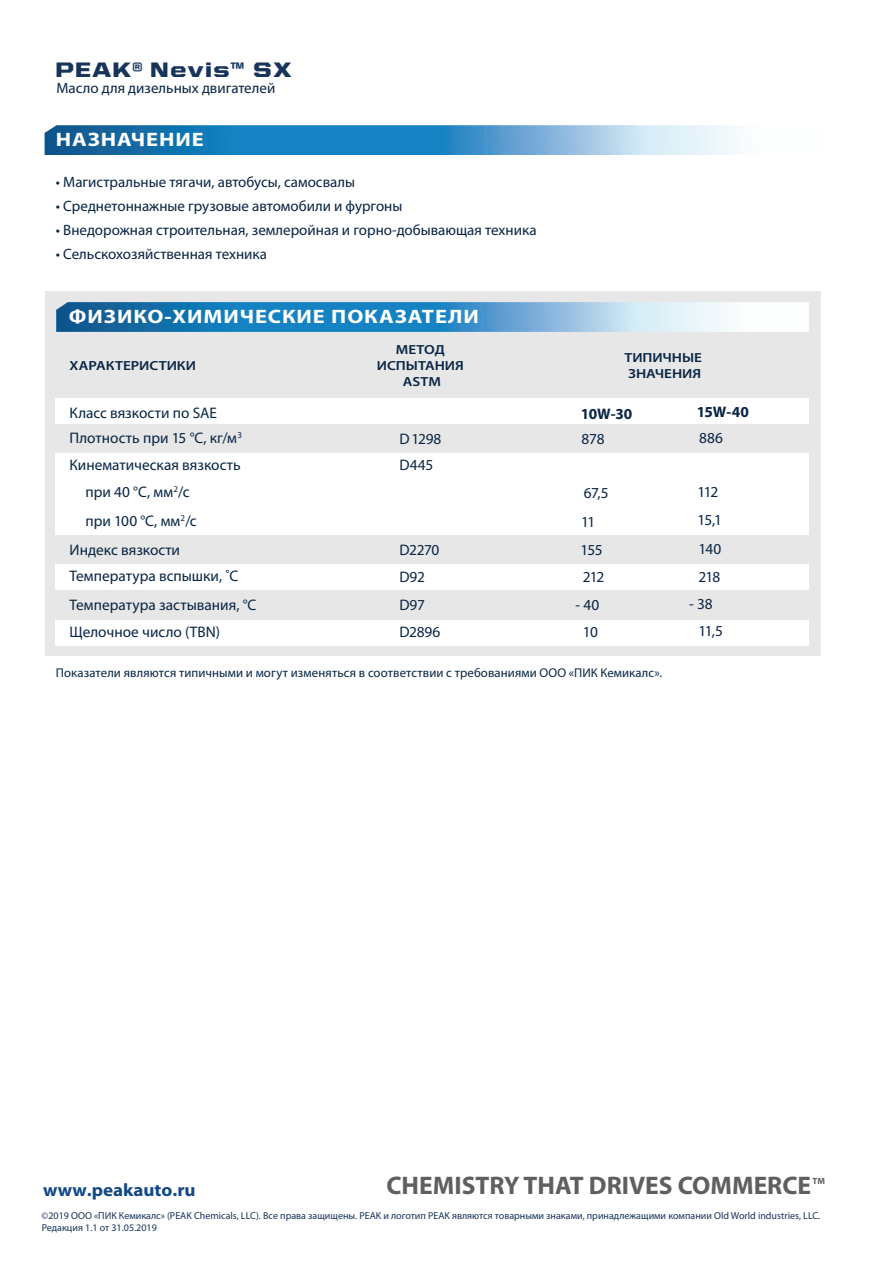
<style>
.page{position:relative;width:893px;height:1263px;background:#fff}
.page>*{position:absolute;margin:0;border:0;box-sizing:border-box;transform-origin:0 0}
.t1{font:700 25.5px "Myriad Pro";color:#5e5f5f}
.t2{font:900 21px "United Sans Semi Ext";letter-spacing:.05em;color:#17345b}
.t3{font:700 19.5px "Myriad Pro";letter-spacing:.04em;color:#fff;scale:1.15 1}
.t4{font:700 18px "Myriad Pro";color:#114987;scale:1.06 1}
.t5{font:15.3px/26.4px "Myriad Pro";color:#082544}
.t6{font:700 15.3px "Myriad Pro";letter-spacing:-.005em;color:#082544}
.t7{font:15.3px/26.5px "Myriad Pro";letter-spacing:-.025em;color:#082544}
.t8{font:15px "Myriad Pro";color:#082544}
.t9{font:600 13.2px/15.9px "Myriad Pro";letter-spacing:-.005em;color:#082544;text-align:center;scale:1.15 1}
.t10{font:12.75px "Myriad Pro";letter-spacing:.01em;color:#082544}
.t11{font:10.05px "Myriad Pro";color:#17345b}
.t12{font:700 9px "Myriad Pro";color:#5e5f5f}
</style>
<div class="page">
<svg style="left:45px;top:125px;width:693px;height:30px;background:#4f9ac9"></svg>
<div style="left:45px;top:291px;width:775px;height:365px;background:#e6e7e6"></div>
<div style="left:56px;top:398px;width:753px;height:25px;background:#fff"></div>
<div style="left:56px;top:453px;width:753px;height:81px;background:#fff"></div>
<div style="left:56px;top:564px;width:753px;height:26px;background:#fff"></div>
<div style="left:56px;top:620px;width:753px;height:26px;background:#fff"></div>
<svg style="left:56px;top:302px;width:753px;height:30px;background:#62a4cf"></svg>
<h2 class="t2" style="left:55px;top:58px;width:238px">PEAK® Nevis™ SX</h2>
<p class="t8" style="left:57px;top:79px;width:220px">Масло для дизельных двигателей</p>
<p class="t3" style="left:56px;top:126px;width:130px">НАЗНАЧЕНИЕ</p>
<p class="t8" style="left:56px;top:173px;width:301px">• Магистральные тягачи, автобусы, самосвалы</p>
<p class="t8" style="left:56px;top:197px;width:348px">• Среднетоннажные грузовые автомобили и фургоны</p>
<p class="t8" style="left:56px;top:221px;width:482px">• Внедорожная строительная, землеройная и горно-добывающая техника</p>
<p class="t8" style="left:56px;top:245px;width:213px">• Сельскохозяйственная техника</p>
<p class="t3" style="left:69px;top:304px;width:358px">ФИЗИКО-ХИМИЧЕСКИЕ ПОКАЗАТЕЛИ</p>
<p class="t9" style="left:70px;top:357px;width:111px">ХАРАКТЕРИСТИКИ</p>
<p class="t9" style="left:377px;top:341px;width:77px">МЕТОД<br>ИСПЫТАНИЯ<br>ASTM</p>
<p class="t9" style="left:624px;top:349px;width:69px;text-align:left">ТИПИЧНЫЕ<br>ЗНАЧЕНИЯ</p>
<p class="t5" style="left:70px;top:399px;width:149px">Класс вязкости по SAE</p>
<p class="t6" style="left:697px;top:402px;width:54px">15W-40</p>
<p class="t6" style="left:581px;top:403px;width:53px">10W-30</p>
<p class="t5" style="left:70px;top:425px;width:174px">Плотность при 15 °С, кг/м<sup>3<br></sup>Кинематическая вязкость</p>
<p class="t5" style="left:400px;top:425px;width:43px">D1298</p>
<p class="t5" style="left:399px;top:452px;width:35px">D445</p>
<p class="t5" style="left:582px;top:425px;width:24px">878</p>
<p class="t5" style="left:699px;top:424px;width:25px">886</p>
<p class="t5" style="left:85px;top:479px;width:106px">при 40 °С, мм<sup>2</sup>/с</p>
<p class="t5" style="left:584px;top:479px;width:26px">67,5</p>
<p class="t5" style="left:697px;top:478px;width:22px">112</p>
<p class="t5" style="left:70px;top:507px;width:129px;line-height:28.3px;text-indent:16px">при 100 °С, мм<sup>2</sup>/с<br>Индекс вязкости</p>
<p class="t5" style="left:70px;top:561px;width:188px;line-height:28.7px">Температура вспышки, ˚C<br>Температура застывания, °С</p>
<p class="t5" style="left:70px;top:618px;width:152px">Щелочное число (TBN)</p>
<p class="t5" style="left:399px;top:619px;width:42px">D2896</p>
<p class="t7" style="left:399px;top:536px;width:42px">D2270<br>D92</p>
<p class="t5" style="left:399px;top:592px;width:27px">D97</p>
<p class="t5" style="left:581px;top:508px;width:16px">11</p>
<p class="t5" style="left:698px;top:507px;width:26px">15,1</p>
<p class="t5" style="left:581px;top:536px;width:24px">155</p>
<p class="t5" style="left:698px;top:535px;width:24px">140</p>
<p class="t5" style="left:583px;top:563px;width:23px">212</p>
<p class="t5" style="left:698px;top:563px;width:23px">218</p>
<p class="t5" style="left:576px;top:592px;width:25px">- 40</p>
<p class="t5" style="left:689px;top:590px;width:25px">- 38</p>
<p class="t5" style="left:583px;top:619px;width:16px">10</p>
<p class="t5" style="left:698px;top:617px;width:26px">11,5</p>
<p class="t10" style="left:56px;top:665px;width:608px">Показатели являются типичными и могут изменяться в соответствии с требованиями ООО «ПИК Кемикалс».</p>
<p class="t4" style="left:43px;top:1178px;width:145px">www.peakauto.ru</p>
<h1 class="t1" style="left:386px;top:1169px;width:426px">CHEMISTRY THAT DRIVES COMMERCE</h1>
<p class="t12" style="left:812px;top:1175px;width:14px">TM</p>
<p class="t11" style="left:42px;top:1210px;width:780px">©2019 ООО «ПИК Кемикалс» (PEAK Chemicals, LLC). Все права защищены. PEAK и логотип PEAK являются товарными знаками, принадлежащими компании Old World industries, LLC.</p>
<p class="t11" style="left:42px;top:1221px;width:116px">Редакция 1.1 от 31.05.2019</p>
</div>
